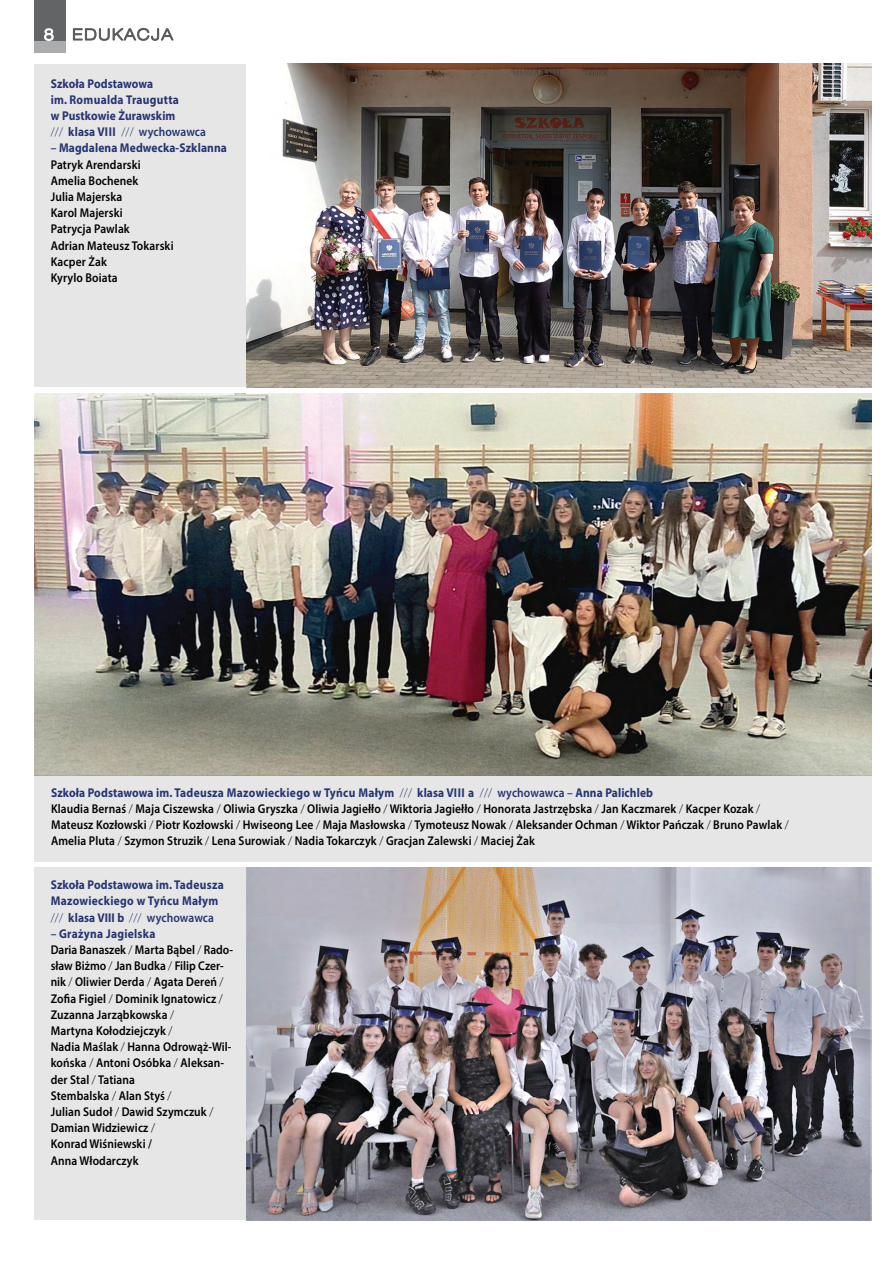
<style>
.page{position:relative;width:893px;height:1263px;background:#fff}
.page>*{position:absolute;margin:0;border:0;box-sizing:border-box;transform-origin:0 0}
.t1{font:15.75px "Swis 721 Lt Ex EU";letter-spacing:.075em;color:#58595b}
.t2{font:600 12.75px/16.2px "Myriad Pro";letter-spacing:.01em;color:#000;scale:.9 1}
.t3{font:700 12.75px/16.2px "Myriad Pro";letter-spacing:.01em;color:#273471;scale:.9 1}
.s1{color:#fff}
.s2{font-weight:300}
.s3{font-weight:600}
.s4{color:#273471}
.s5{font-weight:700;color:#273471}
.s6{font-weight:300;color:#273471}
</style>
<div class="page">
<div style="left:34px;top:64px;width:213px;height:322px;background:#e6e6e6"></div>
<div style="left:34px;top:867px;width:212px;height:353px;background:#e6e6e6"></div>
<img style="left:247px;top:64px;width:625px;height:323px">
<img style="left:34px;top:394px;width:838px;height:381px">
<img style="left:247px;top:867px;width:625px;height:353px">
<div style="left:34px;top:775px;width:838px;height:86px;background:#e6e6e6"></div>
<div style="left:34px;top:40px;width:32px;height:13px;background:#abacad"></div>
<svg style="left:73px;top:28px;width:101px;height:13px"></svg>
<div style="left:34px;top:0;width:32px;height:40px;background:#636466"></div>
<svg style="left:44px;top:28px;width:10px;height:13px"></svg>
<p class="t1" style="left:44px;top:25px;width:131px"><span class="s1">8</span> EDUKACJA</p>
<p class="t3" style="left:51px;top:75px;width:174px">Szkoła Podstawowa<br>im. Romualda Traugutta<br>w Pustkowie Żurawskim<br><span class="s2">///</span> klasa VIII <span class="s2">///</span> <span class="s3">wychowawca</span></p>
<p class="t2" style="left:51px;top:140px;width:197px"><span class="s4">–</span> <span class="s5">Magdalena Medwecka-Szklanna<br></span>Patryk Arendarski<br>Amelia Bochenek<br>Julia Majerska<br>Karol Majerski<br>Patrycja Pawlak<br>Adrian Mateusz Tokarski<br>Kacper Żak<br>Kyrylo Boiata</p>
<p class="t2" style="left:51px;top:784px;width:821px"><span class="s5">Szkoła Podstawowa im. Tadeusza Mazowieckiego w Tyńcu Małym</span> <span class="s6">///</span> <span class="s5">klasa VIII a</span> <span class="s6">///</span> <span class="s4">wychowawca –</span> <span class="s5">Anna Palichleb<br></span>Klaudia Bernaś <span class="s2">/</span> Maja Ciszewska <span class="s2">/</span> Oliwia Gryszka <span class="s2">/</span> Oliwia Jagiełło <span class="s2">/</span> Wiktoria Jagiełło <span class="s2">/</span> Honorata Jastrzębska <span class="s2">/</span> Jan Kaczmarek <span class="s2">/</span> Kacper Kozak <span class="s2">/ </span>Mateusz Kozłowski <span class="s2">/</span> Piotr Kozłowski <span class="s2">/</span> Hwiseong Lee <span class="s2">/</span> Maja Masłowska <span class="s2">/</span> Tymoteusz Nowak <span class="s2">/</span> Aleksander Ochman <span class="s2">/</span> Wiktor Pańczak <span class="s2">/</span> Bruno Pawlak <span class="s2">/ </span>Amelia Pluta <span class="s2">/</span> Szymon Struzik <span class="s2">/</span> Lena Surowiak <span class="s2">/</span> Nadia Tokarczyk <span class="s2">/</span> Gracjan Zalewski <span class="s2">/</span> Maciej Żak</p>
<p class="t3" style="left:51px;top:876px;width:194px">Szkoła Podstawowa im. Tadeusza<br>Mazowieckiego w Tyńcu Małym <span class="s2">///</span> klasa VIII b <span class="s2">///</span> <span class="s3">wychowawca</span></p>
<p class="t2" style="left:51px;top:925px;width:204px"><span class="s4">–</span> <span class="s5">Grażyna Jagielska<br></span>Daria Banaszek <span class="s2">/</span> Marta Bąbel <span class="s2">/</span> Rado&shy;sław Biżmo <span class="s2">/</span> Jan Budka <span class="s2">/</span> Filip Czer&shy;nik <span class="s2">/</span> Oliwier Derda <span class="s2">/</span> Agata Dereń <span class="s2">/<br></span>Zofia Figiel <span class="s2">/</span> Dominik Ignatowicz <span class="s2">/<br></span>Zuzanna Jarząbkowska <span class="s2">/<br></span>Martyna Kołodziejczyk <span class="s2">/<br></span>Nadia Maślak <span class="s2">/</span> Hanna Odrowąż-Wil&shy;końska <span class="s2">/</span> Antoni Osóbka <span class="s2">/</span> Aleksan&shy;der Stal <span class="s2">/</span> Tatiana<br>Stembalska <span class="s2">/</span> Alan Styś <span class="s2">/<br></span>Julian Sudoł <span class="s2">/</span> Dawid Szymczuk <span class="s2">/<br></span>Damian Widziewicz <span class="s2">/<br></span>Konrad Wiśniewski /<br>Anna Włodarczyk</p>
</div>
